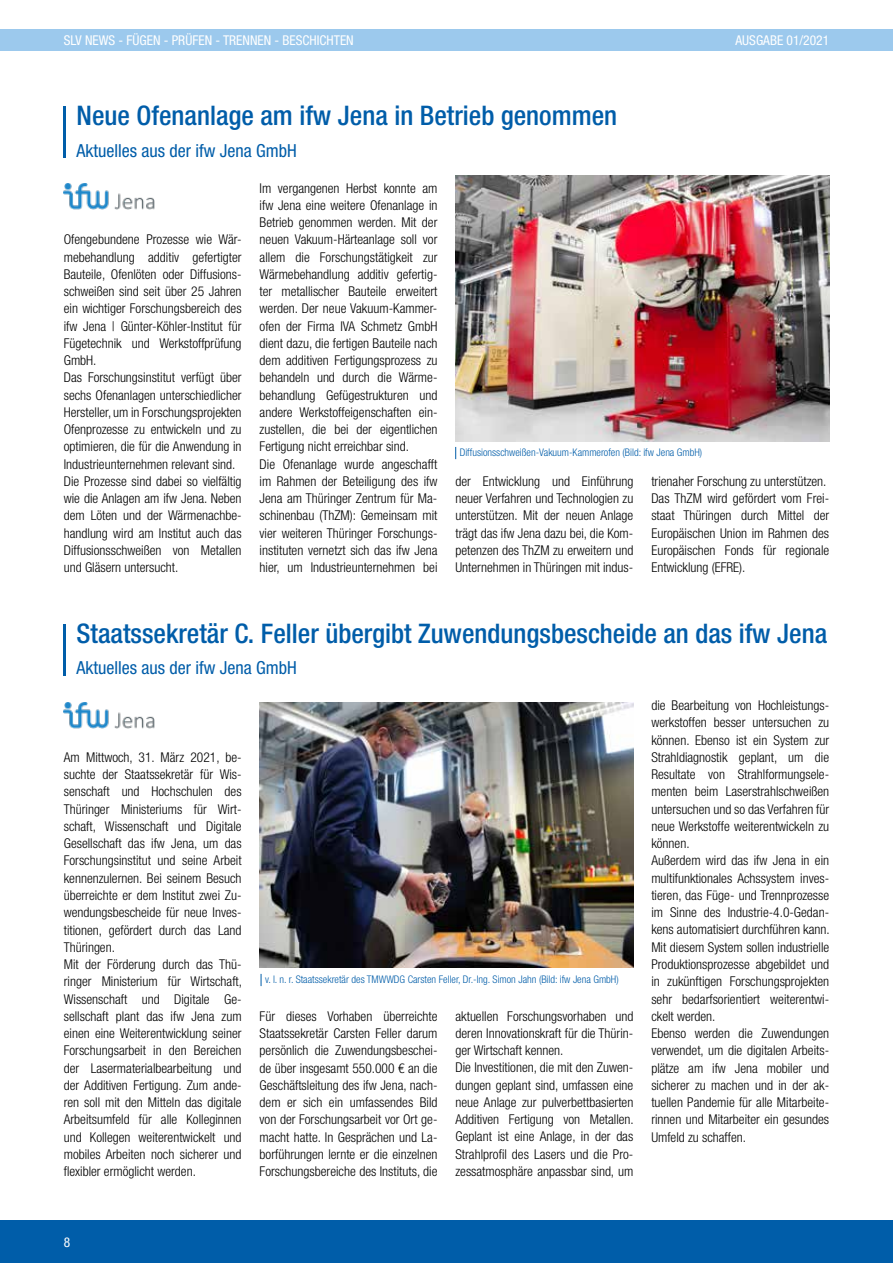
<style>
.page{position:relative;width:893px;height:1263px;background:#fff}
.page>*{position:absolute;margin:0;border:0;box-sizing:border-box;transform-origin:0 0}
.t1{font:500 condensed 27px "Helvetica Neue LT Std";color:#005da9}
.t2{font:condensed 18px "Helvetica Neue LT Std";color:#005da9}
.t3{font:300 condensed 13.5px/17.2px "Helvetica Neue LT Std";color:#000}
.t4{font:condensed 13.5px "Helvetica Neue LT Std";color:#fff}
.t5{font:300 condensed 10.5px "Helvetica Neue LT Std";color:#005da9}
</style>
<div class="page">
<div style="left:0;top:29px;width:893px;height:21px;background:#9cc9ed"></div>
<hr style="left:64px;top:106px;width:2px;height:52px;background:#005da9">
<hr style="left:64px;top:624px;width:2px;height:52px;background:#005da9">
<img style="left:455px;top:176px;width:374px;height:265px">
<svg style="left:455px;top:447px;width:1px;height:12px"></svg>
<svg style="left:261px;top:974px;width:1px;height:12px"></svg>
<img style="left:64px;top:183px;width:91px;height:27px">
<img style="left:64px;top:702px;width:91px;height:27px">
<img style="left:260px;top:702px;width:373px;height:266px">
<div style="left:0;top:1220px;width:893px;height:43px;background:#005da9"></div>
<p class="t4" style="left:64px;top:32px;width:291px">SLV NEWS - FÜGEN - PRÜFEN - TRENNEN - BESCHICHTEN</p>
<p class="t4" style="left:735px;top:32px;width:95px">AUSGABE 01/2021</p>
<h1 class="t1" style="left:77px;top:100px;width:542px">Neue Ofenanlage am ifw Jena in Betrieb genommen</h1>
<h2 class="t2" style="left:77px;top:140px;width:222px">Aktuelles aus der ifw Jena GmbH</h2>
<p class="t3" style="left:64px;top:231px;width:179px">Ofengebundene Prozesse wie Wär&shy;mebehandlung additiv gefertigter Bauteile, Ofenlöten oder Diffusions&shy;schweißen sind seit über 25 Jahren ein wichtiger Forschungsbereich des ifw Jena | Günter-Köhler-Institut für Fügetechnik und Werkstoffprüfung GmbH.<br>Das Forschungsinstitut verfügt über sechs Ofenanlagen unterschiedlicher Hersteller, um in Forschungsprojekten Ofenprozesse zu entwickeln und zu optimieren, die für die Anwendung in Industrieunternehmen relevant sind.<br>Die Prozesse sind dabei so vielfältig wie die Anlagen am ifw Jena. Neben dem Löten und der Wärmenachbe&shy;handlung wird am Institut auch das Diffusionsschweißen von Metallen und Gläsern untersucht.</p>
<p class="t3" style="left:260px;top:179px;width:179px">Im vergangenen Herbst konnte am ifw Jena eine weitere Ofenanlage in Betrieb genommen werden. Mit der neuen Vakuum-Härteanlage soll vor allem die Forschungstätigkeit zur Wärmebehandlung additiv gefertig&shy;ter metallischer Bauteile erweitert werden. Der neue Vakuum-Kammer&shy;ofen der Firma IVA Schmetz GmbH dient dazu, die fertigen Bauteile nach dem additiven Fertigungsprozess zu behandeln und durch die Wärme&shy;behandlung Gefügestrukturen und andere Werkstoffeigenschaften ein&shy;zustellen, die bei der eigentlichen Fertigung nicht erreichbar sind.<br>Die Ofenanlage wurde angeschafft im Rahmen der Beteiligung des ifw Jena am Thüringer Zentrum für Ma&shy;schinenbau (ThZM): Gemeinsam mit vier weiteren Thüringer Forschungs&shy;instituten vernetzt sich das ifw Jena hier, um Industrieunternehmen bei</p>
<p class="t5" style="left:460px;top:446px;width:244px">Diffusionsschweißen-Vakuum-Kammerofen (Bild: ifw Jena GmbH)</p>
<p class="t3" style="left:455px;top:472px;width:179px;text-align:justify">der Entwicklung und Einführung neuer Verfahren und Technologien zu unterstützen. Mit der neuen Anlage trägt das ifw Jena dazu bei, die Kom&shy;petenzen des ThZM zu erweitern und Unternehmen in Thüringen mit indus-</p>
<p class="t3" style="left:651px;top:472px;width:179px">trienaher Forschung zu unterstützen.<br>Das ThZM wird gefördert vom Frei&shy;staat Thüringen durch Mittel der<br>Europäischen Union im Rahmen des<br>Europäischen Fonds für regionale<br>Entwicklung (EFRE).</p>
<h1 class="t1" style="left:77px;top:617px;width:752px">Staatssekretär C. Feller übergibt Zuwendungsbescheide an das ifw Jena</h1>
<h2 class="t2" style="left:77px;top:658px;width:222px">Aktuelles aus der ifw Jena GmbH</h2>
<p class="t3" style="left:64px;top:748px;width:180px">Am Mittwoch, 31. März 2021, be&shy;suchte der Staatssekretär für Wis&shy;senschaft und Hochschulen des Thüringer Ministeriums für Wirt&shy;schaft, Wissenschaft und Digitale Gesellschaft das ifw Jena, um das Forschungsinstitut und seine Arbeit kennenzulernen. Bei seinem Besuch überreichte er dem Institut zwei Zu&shy;wendungsbescheide für neue Inves&shy;titionen, gefördert durch das Land Thüringen.<br>Mit der Förderung durch das Thü&shy;ringer Ministerium für Wirtschaft, Wissenschaft und Digitale Ge&shy;sellschaft plant das ifw Jena zum einen eine Weiterentwicklung seiner Forschungsarbeit in den Bereichen der Lasermaterialbearbeitung und der Additiven Fertigung. Zum ande&shy;ren soll mit den Mitteln das digitale Arbeitsumfeld für alle Kolleginnen und Kollegen weiterentwickelt und mobiles Arbeiten noch sicherer und flexibler ermöglicht werden.</p>
<p class="t5" style="left:265px;top:973px;width:355px">v. l. n. r. Staatssekretär des TMWWDG Carsten Feller, Dr. -Ing. Simon Jahn (Bild: ifw Jena GmbH)</p>
<p class="t3" style="left:455px;top:1007px;width:179px">aktuellen Forschungsvorhaben und deren Innovationskraft für die Thürin&shy;ger Wirtschaft kennen.<br>Die Investitionen, die mit den Zuwen&shy;dungen geplant sind, umfassen eine neue Anlage zur pulverbettbasierten Additiven Fertigung von Metallen.<br>Geplant ist eine Anlage, in der das Strahlprofil des Lasers und die Pro&shy;zessatmosphäre anpassbar sind, um</p>
<p class="t3" style="left:260px;top:1007px;width:179px;text-align:justify">Für dieses Vorhaben überreichte Staatssekretär Carsten Feller darum persönlich die Zuwendungsbeschei&shy;de über insgesamt 550. 000 € an die Geschäftsleitung des ifw Jena, nach&shy;dem er sich ein umfassendes Bild von der Forschungsarbeit vor Ort ge&shy;macht hatte. In Gesprächen und La&shy;borführungen lernte er die einzelnen Forschungsbereiche des Instituts, die</p>
<p class="t3" style="left:651px;top:697px;width:179px">die Bearbeitung von Hochleistungs&shy;werkstoffen besser untersuchen zu können. Ebenso ist ein System zur Strahldiagnostik geplant, um die Resultate von Strahlformungsele&shy;menten beim Laserstrahlschweißen untersuchen und so das Verfahren für neue Werkstoffe weiterentwickeln zu können.<br>Außerdem wird das ifw Jena in ein multifunktionales Achssystem inves&shy;tieren, das Füge- und Trennprozesse im Sinne des Industrie-4. 0-Gedan&shy;kens automatisiert durchführen kann.<br>Mit diesem System sollen industrielle Produktionsprozesse abgebildet und in zukünftigen Forschungsprojekten sehr bedarfsorientiert weiterentwi&shy;ckelt werden.<br>Ebenso werden die Zuwendungen verwendet, um die digitalen Arbeits&shy;plätze am ifw Jena mobiler und sicherer zu machen und in der ak&shy;tuellen Pandemie für alle Mitarbeite&shy;rinnen und Mitarbeiter ein gesundes Umfeld zu schaffen.</p>
<p class="t4" style="left:64px;top:1234px;width:8px">8</p>
</div>
